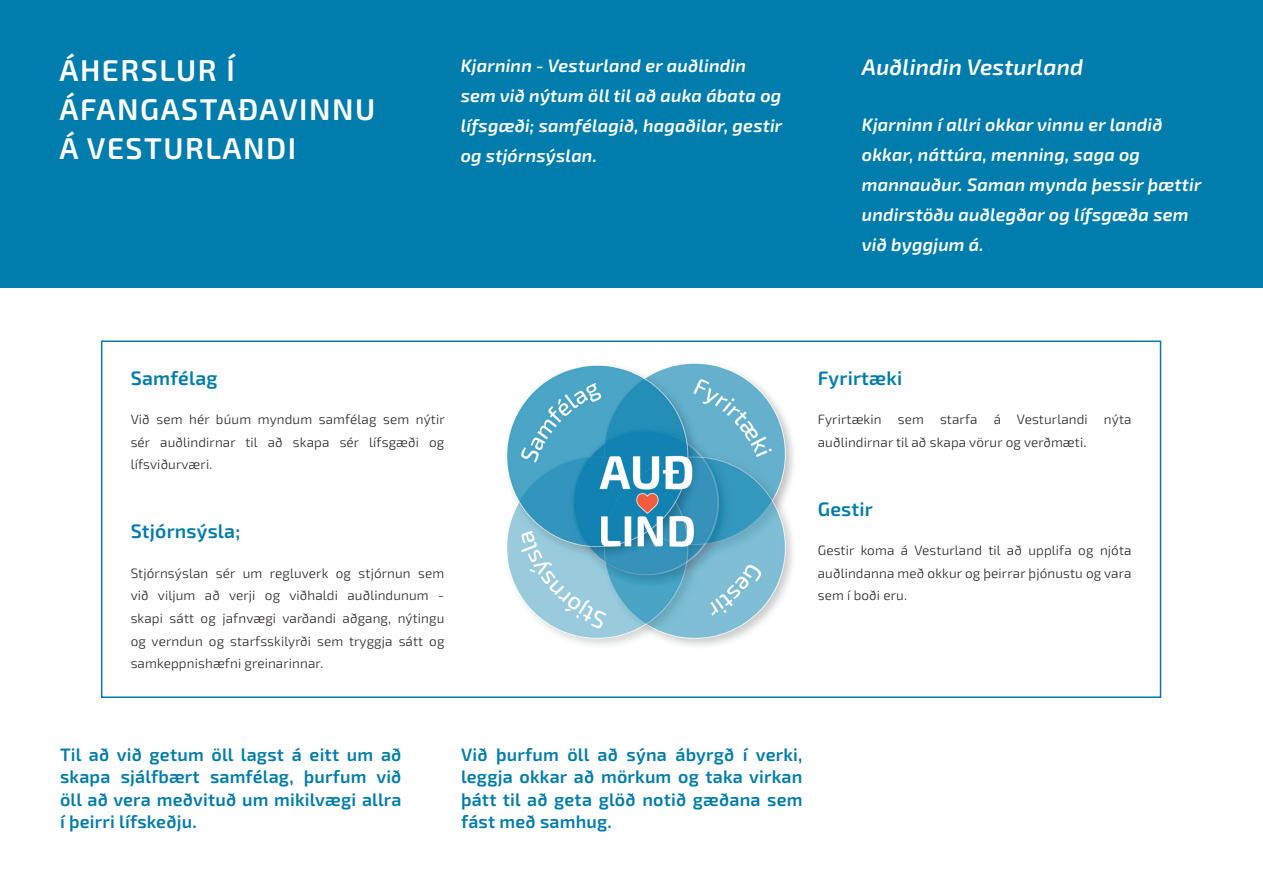
<style>
.page{position:relative;width:1263px;height:893px;background:#fff}
.page>*{position:absolute;margin:0;border:0;box-sizing:border-box;transform-origin:0 0}
.t1{font:600 30px/39px "Exo 2";letter-spacing:.05em;color:#fff}
.t2{font:italic 600 22.5px "Exo 2";letter-spacing:.01em;color:#fff}
.t3{font:600 19.5px "Exo 2";letter-spacing:.01em;color:#007dac}
.t4{font:italic 600 18px/30px "Exo 2";letter-spacing:.01em;color:#fff}
.t5{font:600 18px/22.5px "Exo 2";letter-spacing:.01em;color:#007dac;text-align:justify}
.t6{font:300 13.5px/22.5px "Exo 2";letter-spacing:.01em;color:#231f20;text-align:justify}
</style>
<div class="page">
<div style="left:0;top:0;width:1263px;height:288px;background:#007dac"></div>
<div style="left:101px;top:340px;width:1060px;height:358px;border:2px solid #007dac"></div>
<img style="left:507px;top:363px;width:287px;height:283px">
<h1 class="t1" style="left:60px;top:51px;width:317px">ÁHERSLUR Í<br>ÁFANGASTAÐAVINNU<br>Á VESTURLANDI</h1>
<h3 class="t4" style="left:461px;top:51px;width:323px">Kjarninn - Vesturland er auðlindin sem við nýtum öll til að auka ábata og lífsgæði; samfélagið, hagaðilar, gestir og stjórnsýslan.</h3>
<h2 class="t2" style="left:862px;top:54px;width:223px">Auðlindin Vesturland</h2>
<h3 class="t4" style="left:862px;top:110px;width:341px">Kjarninn í allri okkar vinnu er landið okkar, náttúra, menning, saga og mannauður. Saman mynda þessir þættir undirstöðu auðlegðar og lífsgæða sem við byggjum á.</h3>
<h3 class="t3" style="left:131px;top:366px;width:88px">Samfélag</h3>
<p class="t6" style="left:131px;top:408px;width:316px">Við sem hér búum myndum samfélag sem nýtir sér auðlindirnar til að skapa sér lífsgæði og lífsviðurværi.</p>
<h3 class="t3" style="left:131px;top:520px;width:111px">Stjórnsýsla;</h3>
<p class="t6" style="left:131px;top:562px;width:315px">Stjórnsýslan sér um regluverk og stjórnun sem við viljum að verji og viðhaldi auðlindunum - skapi sátt og jafnvægi varðandi aðgang, nýtingu og verndun og starfsskilyrði sem tryggja sátt og samkeppnishæfni greinarinnar.</p>
<h3 class="t3" style="left:818px;top:366px;width:86px">Fyrirtæki</h3>
<p class="t6" style="left:818px;top:408px;width:315px">Fyrirtækin sem starfa á Vesturlandi nýta auðlindirnar til að skapa vörur og verðmæti.</p>
<h3 class="t3" style="left:818px;top:498px;width:57px">Gestir</h3>
<p class="t6" style="left:818px;top:540px;width:315px">Gestir koma á Vesturland til að upplifa og njóta auðlindanna með okkur og þeirrar þjónustu og vara sem í boði eru.</p>
<h3 class="t5" style="left:60px;top:744px;width:343px">Til að við getum öll lagst á eitt um að skapa sjálfbært samfélag, þurfum við öll að vera meðvituð um mikilvægi allra í þeirri lífskeðju.</h3>
<h3 class="t5" style="left:461px;top:744px;width:343px">Við þurfum öll að sýna ábyrgð í verki, leggja okkar að mörkum og taka virkan þátt til að geta glöð notið gæðana sem fást með samhug.</h3>
</div>
